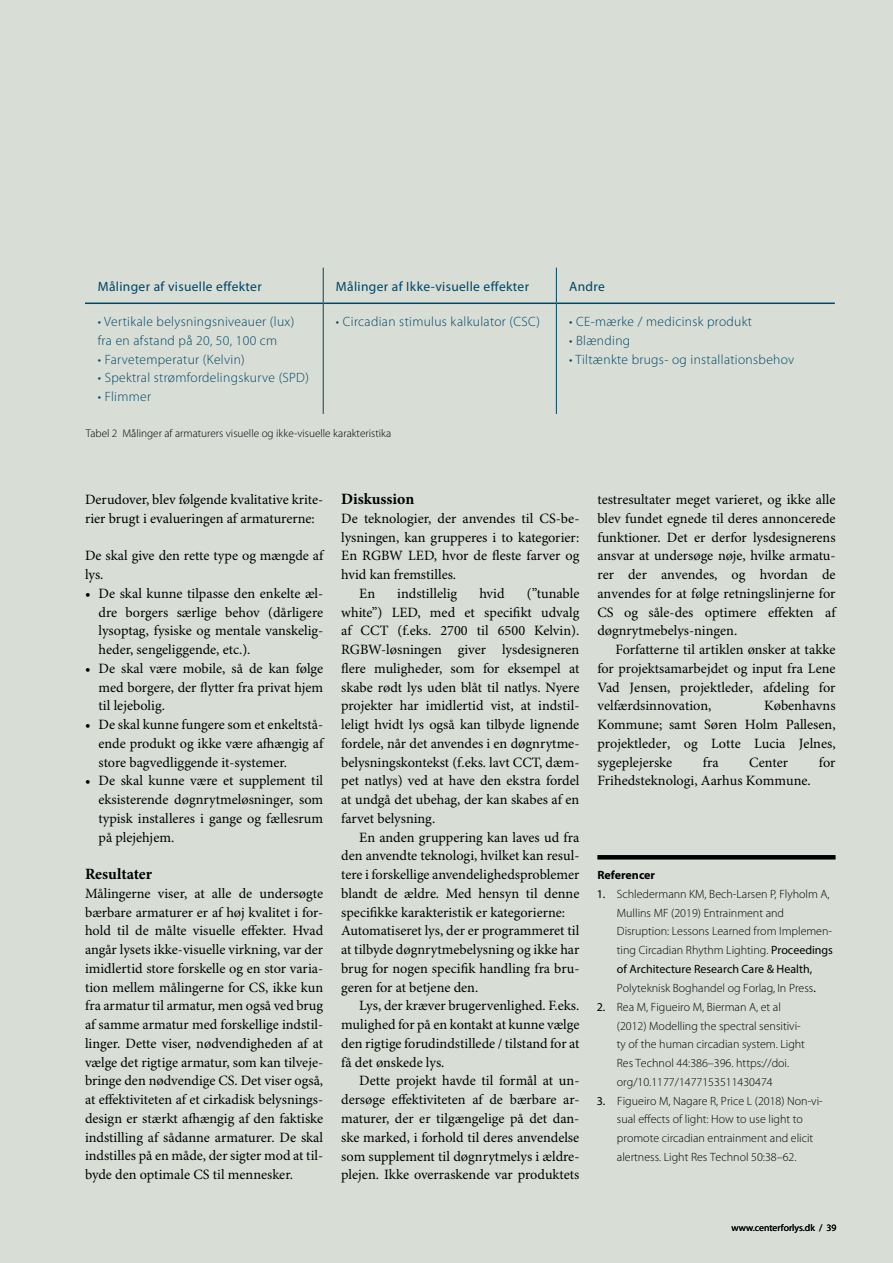
<style>
.page{position:relative;width:893px;height:1263px;background:#d8ddd6}
.page>*{position:absolute;margin:0;border:0;box-sizing:border-box;transform-origin:0 0}
.t1{font:700 15.75px "Minion Pro";letter-spacing:-.005em;color:#000}
.t2{font:14.25px/18.8px "Minion Pro";color:#000;text-align:justify}
.t3{font:300 13.5px/18.8px "Myriad Pro";letter-spacing:.025em;color:#004665}
.t4{font:13.5px "Myriad Pro";letter-spacing:.025em;color:#004665}
.t5{font:300 12px/18.8px "Myriad Pro";color:#000}
.t6{font:700 12px "Myriad Pro";color:#000}
.t7{font:300 11.25px "Myriad Pro";color:#000}
.t8{font:9.75px "Myriad Pro";color:#000}
.s1{font-weight:400}
</style>
<div class="page">
<hr style="left:323px;top:268px;width:1px;height:34px;background:#004665">
<hr style="left:556px;top:268px;width:1px;height:34px;background:#004665">
<hr style="left:323px;top:304px;width:1px;height:110px;background:#004665">
<hr style="left:556px;top:304px;width:1px;height:110px;background:#004665">
<hr style="left:85px;top:302px;width:238px;height:2px;background:#004665">
<hr style="left:323px;top:302px;width:233px;height:2px;background:#004665">
<hr style="left:556px;top:302px;width:279px;height:2px;background:#004665">
<hr style="left:597px;top:855px;width:239px;height:4px;background:#000">
<p class="t4" style="left:98px;top:279px;width:165px">Målinger af visuelle effekter</p>
<p class="t4" style="left:336px;top:279px;width:195px">Målinger af Ikke-visuelle effekter</p>
<p class="t4" style="left:569px;top:279px;width:37px">Andre</p>
<p class="t3" style="left:98px;top:312px;width:198px">• Vertikale belysningsniveauer (lux) fra en afstand på 20, 50, 100 cm</p>
<p class="t3" style="left:98px;top:350px;width:149px">• Farvetemperatur (Kelvin)</p>
<p class="t3" style="left:98px;top:369px;width:213px">• Spektral strømfordelingskurve (SPD)</p>
<p class="t3" style="left:98px;top:387px;width:55px">• Flimmer</p>
<p class="t3" style="left:336px;top:312px;width:205px">• Circadian stimulus kalkulator (CSC)</p>
<p class="t3" style="left:569px;top:312px;width:184px">• CE-mærke / medicinsk produkt</p>
<p class="t3" style="left:569px;top:331px;width:63px">• Blænding</p>
<p class="t3" style="left:569px;top:350px;width:227px">• Tiltænkte brugs- og installationsbehov</p>
<p class="t7" style="left:86px;top:428px;width:307px">Tabel 2 Målinger af armaturers visuelle og ikke-visuelle karakteristika</p>
<p class="t2" style="left:85px;top:491px;width:240px">Derudover, blev følgende kvalitative krite&shy;rier brugt i evalueringen af armaturerne:</p>
<p class="t2" style="left:85px;top:547px;width:240px">De skal give den rette type og mængde af lys.</p>
<p class="t2" style="left:99px;top:584px;width:226px;text-indent:-13px">• De skal kunne tilpasse den enkelte æl&shy;dre borgers særlige behov (dårligere lysoptag, fysiske og mentale vanskelig&shy;heder, sengeliggende, etc.).</p>
<p class="t2" style="left:99px;top:659px;width:226px;text-indent:-13px">• De skal være mobile, så de kan følge med borgere, der flytter fra privat hjem til lejebolig.</p>
<p class="t2" style="left:99px;top:716px;width:226px;text-indent:-13px">• De skal kunne fungere som et enkeltstå&shy;ende produkt og ikke være afhængig af store bagvedliggende it-systemer.</p>
<p class="t2" style="left:99px;top:772px;width:226px;text-indent:-13px">• De skal kunne være et supplement til eksisterende døgnrytmeløsninger, som typisk installeres i gange og fællesrum på plejehjem.</p>
<p class="t1" style="left:85px;top:863px;width:69px">Resultater</p>
<p class="t2" style="left:85px;top:884px;width:240px">Målingerne viser, at alle de undersøgte bærbare armaturer er af høj kvalitet i for&shy;hold til de målte visuelle effekter. Hvad angår lysets ikke-visuelle virkning, var der imidlertid store forskelle og en stor varia&shy;tion mellem målingerne for CS, ikke kun fra armatur til armatur, men også ved brug af samme armatur med forskellige indstil&shy;linger. Dette viser, nødvendigheden af at vælge det rigtige armatur, som kan tilveje&shy;bringe den nødvendige CS. Det viser også, at effektiviteten af et cirkadisk belysnings&shy;design er stærkt afhængig af den faktiske indstilling af sådanne armaturer. De skal indstilles på en måde, der sigter mod at til&shy;byde den optimale CS til mennesker.</p>
<p class="t1" style="left:341px;top:488px;width:75px">Diskussion</p>
<p class="t2" style="left:341px;top:509px;width:240px">De teknologier, der anvendes til CS-be-</p>
<p class="t2" style="left:341px;top:528px;width:240px">lysningen, kan grupperes i to kategorier:</p>
<p class="t2" style="left:341px;top:547px;width:240px">En RGBW LED, hvor de fleste farver og</p>
<p class="t2" style="left:341px;top:566px;width:116px">hvid kan fremstilles.</p>
<p class="t2" style="left:359px;top:584px;width:17px">En</p>
<p class="t2" style="left:397px;top:584px;width:61px">indstillelig</p>
<p class="t2" style="left:479px;top:584px;width:27px">hvid</p>
<p class="t2" style="left:341px;top:584px;width:240px;text-indent:186px">(”tunable white”) LED, med et specifikt udvalg af CCT (f.eks. 2700 til 6500 Kelvin).<br>RGBW-løsningen giver lysdesigneren flere muligheder, som for eksempel at skabe rødt lys uden blåt til natlys. Nyere projekter har imidlertid vist, at indstil&shy;leligt hvidt lys også kan tilbyde lignende fordele, når det anvendes i en døgnrytme&shy;belysningskontekst (f.eks. lavt CCT, dæm&shy;pet natlys) ved at have den ekstra fordel at undgå det ubehag, der kan skabes af en farvet belysning.</p>
<p class="t2" style="left:341px;top:828px;width:240px;text-align:left;text-indent:18px">En anden gruppering kan laves ud fra den anvendte teknologi, hvilket kan resul&shy;tere i forskellige anvendelighedsproblemer blandt de ældre. Med hensyn til denne specifikke karakteristik er kategorierne:<br>Automatiseret lys, der er programmeret til at tilbyde døgnrytmebelysning og ikke har brug for nogen specifik handling fra bru&shy;geren for at betjene den.</p>
<p class="t2" style="left:341px;top:997px;width:240px;text-indent:18px">Lys, der kræver brugervenlighed. F.eks. mulighed for på en kontakt at kunne vælge den rigtige forudindstillede / tilstand for at få det ønskede lys.</p>
<p class="t2" style="left:341px;top:1072px;width:240px;text-indent:18px">Dette projekt havde til formål at un&shy;dersøge effektiviteten af de bærbare ar&shy;maturer, der er tilgængelige på det dan&shy;ske marked, i forhold til deres anvendelse som supplement til døgnrytmelys i ældre&shy;plejen. Ikke overraskende var produktets</p>
<p class="t2" style="left:597px;top:491px;width:240px">testresultater meget varieret, og ikke alle blev fundet egnede til deres annoncerede funktioner. Det er derfor lysdesignerens ansvar at undersøge nøje, hvilke armatu&shy;rer der anvendes, og hvordan de anvendes for at følge retningslinjerne for CS og såle-des optimere effekten af døgnrytmebelys-ningen.</p>
<p class="t2" style="left:597px;top:641px;width:240px;text-indent:18px">Forfatterne til artiklen ønsker at takke for projektsamarbejdet og input fra Lene Vad Jensen, projektleder, afdeling for velfærdsinnovation,</p>
<p class="t2" style="left:597px;top:697px;width:240px;text-indent:167px">Københavns Kommune; samt Søren Holm Pallesen, projektleder, og Lotte Lucia Jelnes, sygeplejerske</p>
<p class="t2" style="left:703px;top:753px;width:17px">fra</p>
<p class="t2" style="left:749px;top:753px;width:41px">Center</p>
<p class="t2" style="left:819px;top:753px;width:18px">for</p>
<p class="t2" style="left:597px;top:771px;width:215px">Frihedsteknologi, Aarhus Kommune.</p>
<p class="t6" style="left:597px;top:868px;width:59px">Referencer</p>
<p class="t5" style="left:617px;top:885px;width:218px;text-indent:-20px"><span class="s1">1.</span> Schledermann KM, Bech-Larsen P, Flyholm A, Mullins MF (2019) Entrainment and Disruption: Lessons Learned from Implemen&shy;ting Circadian Rhythm Lighting. <span class="s1">Proceedings of Architecture Research Care &amp; Health, </span>Polyteknisk Boghandel og Forlag, In Press<span class="s1">.</span></p>
<p class="t5" style="left:617px;top:998px;width:190px;text-indent:-20px"><span class="s1">2.</span> Rea M, Figueiro M, Bierman A, et al (2012) Modelling the spectral sensitivi&shy;ty of the human circadian system. Light Res Technol 44:386–396. https://doi. org/10.1177/1477153511430474</p>
<p class="t5" style="left:617px;top:1091px;width:207px;text-indent:-20px"><span class="s1">3.</span> Figueiro M, Nagare R, Price L (2018) Non-vi&shy;sual effects of light: How to use light to promote circadian entrainment and elicit alertness. Light Res Technol 50:38–62.</p>
<p class="t8" style="left:731px;top:1222px;width:107px">www.centerforlys.dk / 39</p>
</div>
